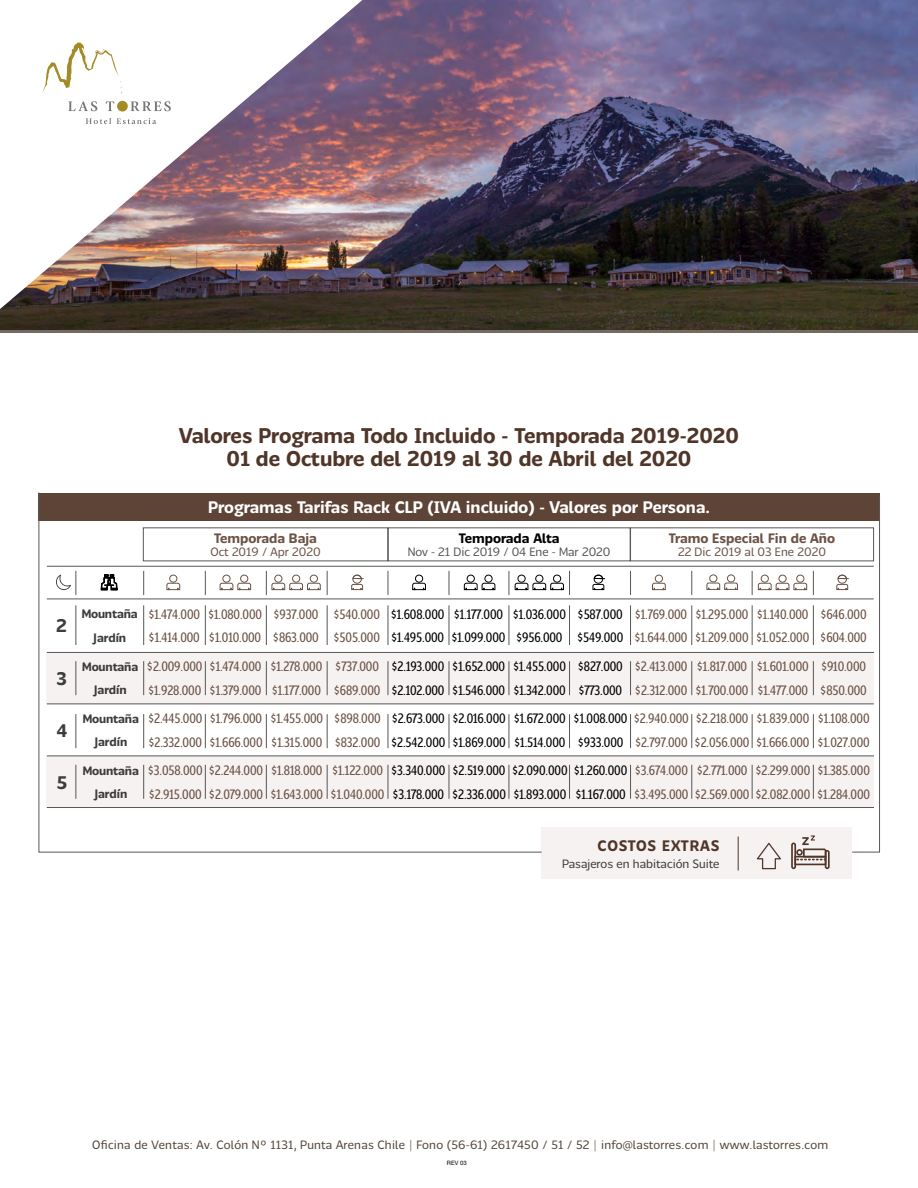
<style>
.page{position:relative;width:918px;height:1188px;background:#fff}
.page>*{position:absolute;margin:0;border:0;box-sizing:border-box;transform-origin:0 0}
.t1{font:700 21px/22.5px "Chilena";color:#503529;text-align:center}
.t2{font:700 18px "Chilena";color:#3c3c3b}
.t3{font:700 16.5px "Chilena";color:#fff}
.t4{font:700 15px "Chilena";letter-spacing:.06em;color:#503529}
.t5{font:condensed 13.5px "Chilena";letter-spacing:-.01em;color:#6c5246}
.t6{font:700 13.5px "Chilena";color:#6c5246}
.t7{font:700 13.5px "Chilena";color:#000}
.t8{font:12px "Chilena";letter-spacing:.02em;color:#524538}
.t9{font:12px "Chilena";color:#6c5246}
.t10{font:12px "Chilena";color:#575756}
.t11{font:12px "Chilena";color:#3c3c3b}
.t12{font:700 12px "Chilena";color:#3c3c3b}
.t13{font:6px "Helvetica Neue LT Std";color:#000}
.s1{font-weight:700;font-stretch:normal;font-size:12px;color:#3c3c3b}
.s2{color:#000}
</style>
<div class="page">
<img style="left:0;top:0;width:918px;height:330px">
<hr style="left:0;top:330px;width:918px;height:3px;background:#746a60">
<img style="left:0;top:0;width:362px;height:309px">
<svg style="left:43px;top:43px;width:80px;height:52px"></svg>
<div style="left:117px;top:101px;width:11px;height:11px;background:#a38b27;border-radius:50%"></div>
<svg style="left:68px;top:101px;width:29px;height:10px"></svg>
<svg style="left:106px;top:101px;width:8px;height:10px"></svg>
<svg style="left:131px;top:101px;width:40px;height:10px"></svg>
<svg style="left:86px;top:118px;width:25px;height:6px"></svg>
<svg style="left:117px;top:118px;width:39px;height:6px"></svg>
<div style="left:47px;top:756px;width:827px;height:52px;background:#f5f2f1"></div>
<div style="left:47px;top:653px;width:827px;height:51px;background:#f5f2f1"></div>
<div style="left:38px;top:493px;width:842px;height:27px;background:#5e4337"></div>
<hr style="left:47px;top:566px;width:827px;height:1px;background:#575756">
<hr style="left:47px;top:599px;width:827px;height:1px;background:#575756">
<hr style="left:47px;top:652px;width:827px;height:1px;background:#575756">
<hr style="left:47px;top:704px;width:827px;height:1px;background:#575756">
<hr style="left:47px;top:807px;width:827px;height:1px;background:#575756">
<hr style="left:47px;top:756px;width:827px;height:1px;background:#575756">
<hr style="left:569px;top:605px;width:1px;height:40px;background:#575756">
<hr style="left:569px;top:661px;width:1px;height:34px;background:#575756">
<hr style="left:569px;top:714px;width:1px;height:34px;background:#575756">
<hr style="left:569px;top:765px;width:1px;height:34px;background:#575756">
<hr style="left:630px;top:605px;width:1px;height:40px;background:#575756">
<svg style="left:630px;top:571px;width:1px;height:24px"></svg>
<hr style="left:630px;top:661px;width:1px;height:34px;background:#575756">
<hr style="left:630px;top:714px;width:1px;height:34px;background:#575756">
<hr style="left:630px;top:765px;width:1px;height:34px;background:#575756">
<hr style="left:692px;top:605px;width:1px;height:40px;background:#575756">
<svg style="left:692px;top:571px;width:1px;height:24px"></svg>
<hr style="left:692px;top:661px;width:1px;height:34px;background:#575756">
<hr style="left:692px;top:714px;width:1px;height:34px;background:#575756">
<hr style="left:692px;top:765px;width:1px;height:34px;background:#575756">
<hr style="left:752px;top:605px;width:1px;height:40px;background:#575756">
<hr style="left:752px;top:661px;width:1px;height:34px;background:#575756">
<hr style="left:752px;top:714px;width:1px;height:34px;background:#575756">
<hr style="left:752px;top:765px;width:1px;height:34px;background:#575756">
<hr style="left:813px;top:605px;width:1px;height:40px;background:#575756">
<hr style="left:813px;top:661px;width:1px;height:34px;background:#575756">
<hr style="left:813px;top:714px;width:1px;height:34px;background:#575756">
<hr style="left:813px;top:765px;width:1px;height:34px;background:#575756">
<div style="left:655px;top:575px;width:8px;height:8px;border:1px solid #6c5246;border-radius:50%"></div>
<svg style="left:652px;top:583px;width:14px;height:8px"></svg>
<div style="left:709px;top:574px;width:8px;height:8px;border:1px solid #6c5246;border-radius:50%"></div>
<div style="left:727px;top:574px;width:8px;height:8px;border:1px solid #6c5246;border-radius:50%"></div>
<svg style="left:706px;top:583px;width:32px;height:7px"></svg>
<svg style="left:542px;top:571px;width:28px;height:24px"></svg>
<svg style="left:752px;top:571px;width:62px;height:24px"></svg>
<svg style="left:592px;top:574px;width:13px;height:16px"></svg>
<div style="left:541px;top:827px;width:311px;height:51px;background:#f5f2f1"></div>
<svg style="left:836px;top:495px;width:44px;height:357px"></svg>
<svg style="left:39px;top:492px;width:503px;height:361px"></svg>
<svg style="left:791px;top:835px;width:39px;height:34px"></svg>
<svg style="left:757px;top:843px;width:24px;height:26px"></svg>
<hr style="left:738px;top:837px;width:1px;height:34px;background:#503529">
<h1 class="t1" style="left:179px;top:423px;width:561px">Valores Programa Todo Incluido - Temporada 2019-2020<br>01 de Octubre del 2019 al 30 de Abril del 2020</h1>
<p class="t3" style="left:208px;top:495px;width:503px">Programas Tarifas Rack CLP (IVA incluido) - Valores por Persona.</p>
<p class="t6" style="left:214px;top:528px;width:104px">Temporada Baja</p>
<p class="t9" style="left:210px;top:544px;width:112px">Oct 2019 / Apr 2020</p>
<p class="t6" style="left:669px;top:528px;width:168px">Tramo Especial Fin de Año</p>
<p class="t9" style="left:678px;top:544px;width:149px">22 Dic 2019 al 03 Ene 2020</p>
<p class="t7" style="left:459px;top:528px;width:102px">Temporada Alta</p>
<p class="t10" style="left:408px;top:544px;width:204px">Nov - 21 Dic 2019 / 04 Ene - Mar 2020</p>
<h2 class="t2" style="left:56px;top:613px;width:12px">2</h2>
<h2 class="t2" style="left:56px;top:665px;width:12px">3</h2>
<h2 class="t2" style="left:57px;top:717px;width:12px">4</h2>
<h2 class="t2" style="left:57px;top:769px;width:12px">5</h2>
<p class="t5" style="left:82px;top:605px;width:786px"><span class="s1">Mountaña</span> $1.474.000 $1.080.000 $937.000 $540.000 <span class="s2">$1.608.000 $1.177.000 $1.036.000 $587.000</span> $1.769.000 $1.295.000 $1.140.000 $646.000</p>
<p class="t12" style="left:93px;top:629px;width:34px">Jardín</p>
<p class="t5" style="left:149px;top:629px;width:720px">$1.414.000 $1.010.000 $863.000 $505.000 <span class="s2">$1.495.000 $1.099.000 $956.000 $549.000</span> $1.644.000 $1.209.000 $1.052.000 $604.000</p>
<p class="t5" style="left:82px;top:658px;width:785px"><span class="s1">Mountaña</span> $2.009.000 $1.474.000 $1.278.000 $737.000 <span class="s2">$2.193.000 $1.652.000 $1.455.000 $827.000</span> $2.413.000 $1.817.000 $1.601.000 $910.000</p>
<p class="t12" style="left:94px;top:681px;width:35px">Jardín</p>
<p class="t5" style="left:148px;top:681px;width:720px">$1.928.000 $1.379.000 $1.177.000 $689.000 <span class="s2">$2.102.000 $1.546.000 $1.342.000 $773.000</span> $2.312.000 $1.700.000 $1.477.000 $850.000</p>
<p class="t5" style="left:83px;top:710px;width:788px"><span class="s1">Mountaña</span> $2.445.000 $1.796.000 $1.455.000 $898.000 <span class="s2">$2.673.000 $2.016.000 $1.672.000 $1.008.000</span> $2.940.000 $2.218.000 $1.839.000 $1.108.000</p>
<p class="t12" style="left:94px;top:733px;width:35px">Jardín</p>
<p class="t5" style="left:148px;top:733px;width:723px">$2.332.000 $1.666.000 $1.315.000 $832.000 <span class="s2">$2.542.000 $1.869.000 $1.514.000 $933.000</span> $2.797.000 $2.056.000 $1.666.000 $1.027.000</p>
<p class="t5" style="left:83px;top:762px;width:789px"><span class="s1">Mountaña</span> $3.058.000 $2.244.000 $1.818.000 $1.122.000 <span class="s2">$3.340.000 $2.519.000 $2.090.000 $1.260.000</span> $3.674.000 $2.771.000 $2.299.000 $1.385.000</p>
<p class="t12" style="left:94px;top:785px;width:35px">Jardín</p>
<p class="t5" style="left:149px;top:785px;width:723px">$2.915.000 $2.079.000 $1.643.000 $1.040.000 <span class="s2">$3.178.000 $2.336.000 $1.893.000 $1.167.000</span> $3.495.000 $2.569.000 $2.082.000 $1.284.000</p>
<p class="t4" style="left:598px;top:835px;width:123px">COSTOS EXTRAS</p>
<p class="t11" style="left:562px;top:855px;width:159px">Pasajeros en habitación Suite</p>
<p class="t8" style="left:92px;top:1137px;width:737px">Oficina de Ventas: Av. Colón Nº 1131, Punta Arenas Chile | Fono (56-61) 2617450 / 51 / 52 | info@lastorres.com | www.lastorres.com</p>
<p class="t13" style="left:447px;top:1160px;width:21px">REV 03</p>
</div>
